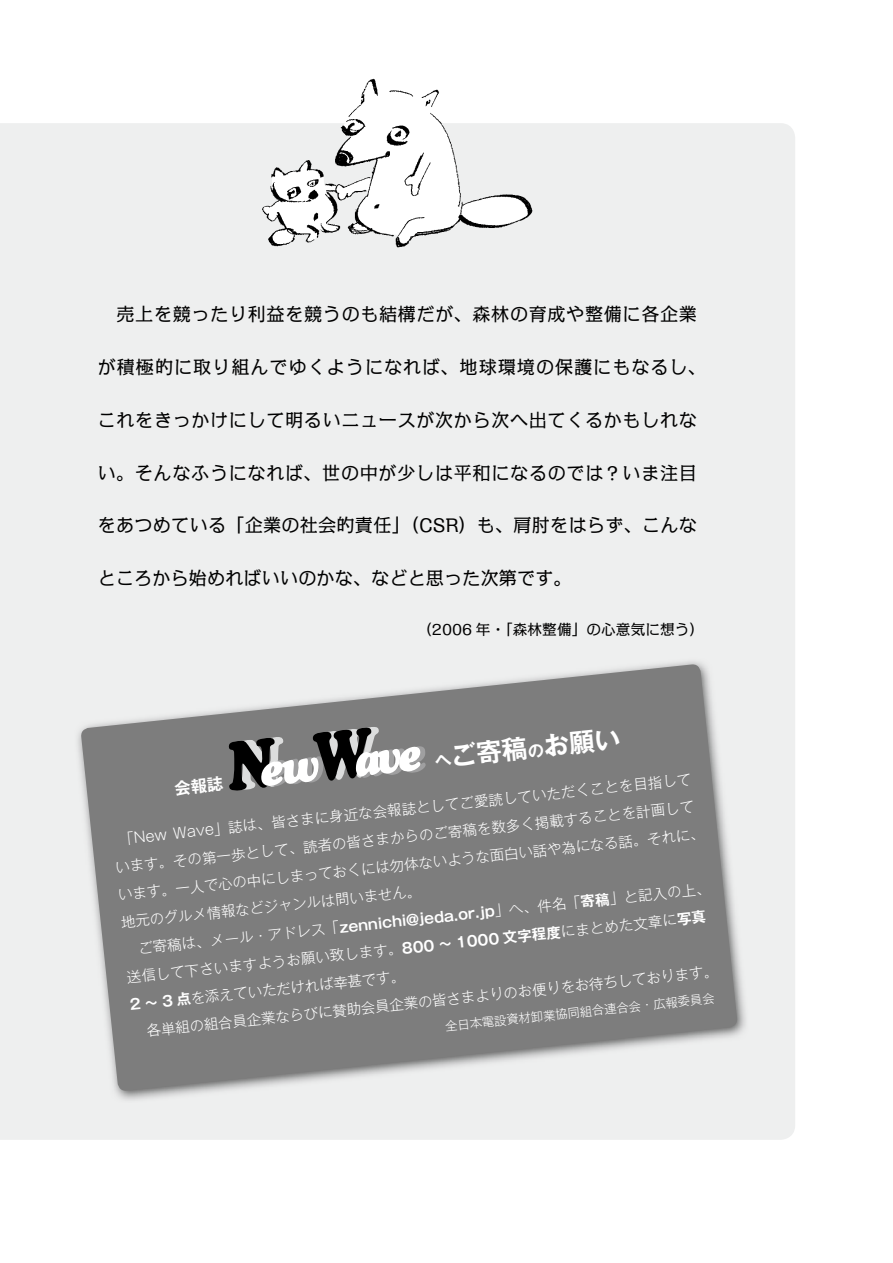
<style>
.page{position:relative;width:893px;height:1263px;background:#fff}
.page>*{position:absolute;margin:0;border:0;box-sizing:border-box;transform-origin:0 0}
.t1{font:700 25.65px "Gothic MB101 Pro De";color:#fff}
.t2{font:18.45px "Kakumin Pro";letter-spacing:.03em;color:#000}
.t3{font:18.45px "Kakumin Pro";letter-spacing:.01em;color:#000}
.t4{font:18.45px "Kakumin Pro";color:#000}
.t5{font:14.7px "Kakumin Pro";color:#000}
.t6{font:300 14.4px/27.6px "Gothic MB101 Pro";color:#fff}
.t7{font:300 12.3px "Gothic MB101 Pro";color:#fff}
.s1{font-size:16.35px}
.s2{font-family:"Gothic MB101 Pro De";font-weight:700}
</style>
<div class="page">
<div style="left:0;top:123px;width:795px;height:1017px;background:#eeefef"></div>
<img style="left:262px;top:79px;width:271px;height:168px">
<div style="left:74px;top:657px;width:674px;height:445px;background:#eeefef"></div>
<svg style="left:80px;top:664px;width:658px;height:427px;background:#b2b3b3"></svg>
<div style="left:112px;top:772px;width:603px;height:295px;background:#7d7d7d"></div>
<svg style="left:174px;top:726px;width:252px;height:70px;background:#7f7f7f"></svg>
<p class="t2" style="left:98px;top:300px;width:601px">　売上を競ったり利益を競うのも結構だが、森林の育成や整備に各企業</p>
<p class="t2" style="left:98px;top:352px;width:610px">が積極的に取り組んでゆくようになれば、地球環境の保護にもなるし、</p>
<p class="t2" style="left:98px;top:405px;width:601px">これをきっかけにして明るいニュースが次から次へ出てくるかもしれな</p>
<p class="t2" style="left:98px;top:458px;width:601px">い。そんなふうになれば、世の中が少しは平和になるのでは？いま注目</p>
<p class="t3" style="left:98px;top:511px;width:601px">をあつめている「企業の社会的責任」（CSR）も、肩肘をはらず、こんな</p>
<p class="t4" style="left:98px;top:564px;width:476px">ところから始めればいいのかな、などと思った次第です。</p>
<p class="t5" style="left:417px;top:617px;width:289px">（2006 年・｢森林整備｣の心意気に想う）</p>
<h1 class="t1" style="left:432px;top:736px;width:188px;rotate:-6deg"><span class="s1">へ</span>ご寄稿<span class="s1">の</span>お願い</h1>
<p class="t6" style="left:111px;top:824px;width:591px;rotate:-6deg">　｢New Wave｣誌は、皆さまに身近な会報誌としてご愛読していただくことを目指しています。その第一歩として、読者の皆さまからのご寄稿を数多く掲載することを計画しています。一人で心の中にしまっておくには勿体ないような面白い話や為になる話。それに、地元のグルメ情報などジャンルは問いません。<br>　ご寄稿は、メール・アドレス｢<span class="s2">zennichi@jeda.or.jp</span>｣へ、件名｢<span class="s2">寄稿</span>｣と記入の上、送信して下さいますようお願い致します。<span class="s2">800 ～ 1000 文字程度</span>にまとめた文章に<span class="s2">写真2 ～ 3 点</span>を添えていただければ幸甚です。<br>　各単組の組合員企業ならびに賛助会員企業の皆さまよりのお便りをお待ちしております。</p>
<p class="t7" style="left:444px;top:1016px;width:272px;rotate:-6deg">全日本電設資材卸業協同組合連合会・広報委員会</p>
</div>
